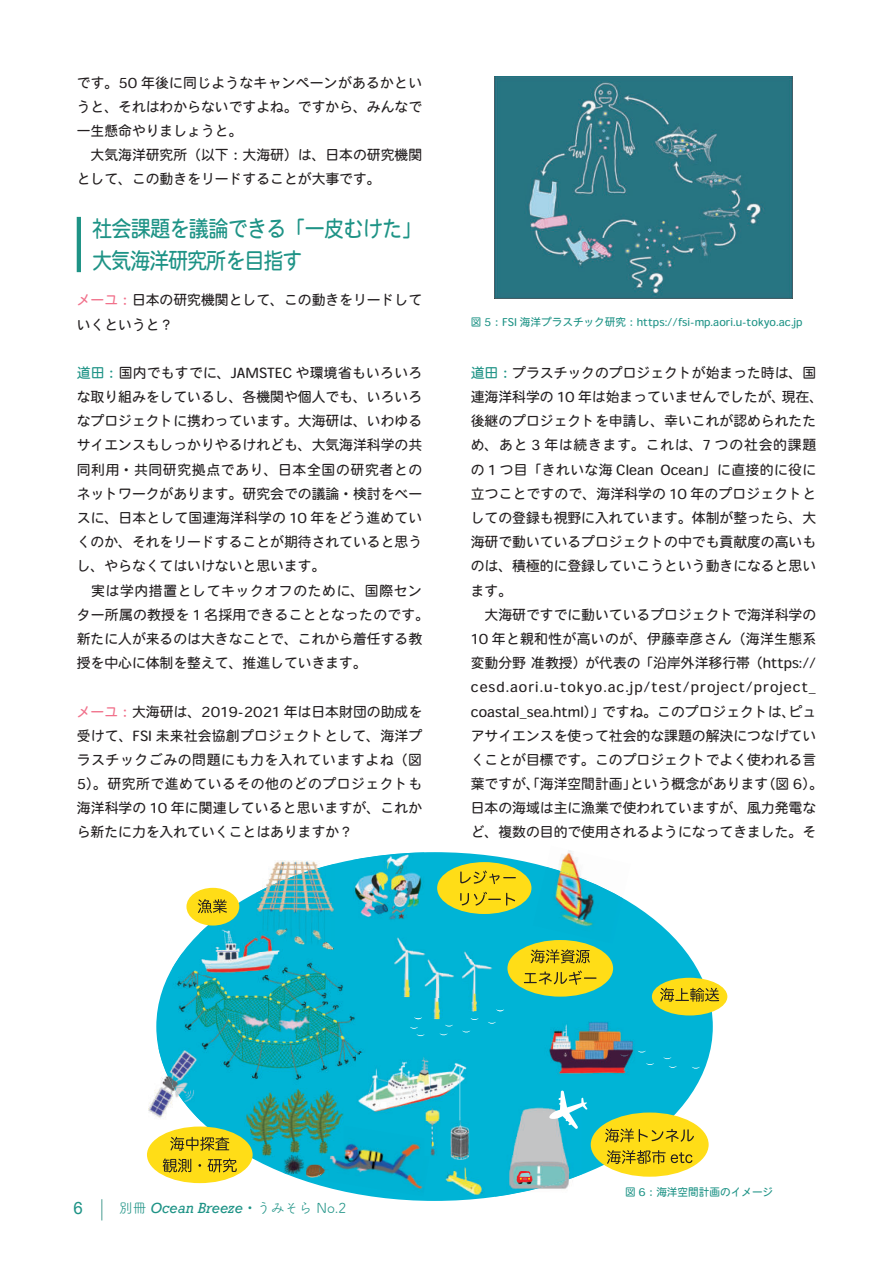
<style>
.page{position:relative;width:893px;height:1263px;background:#fff}
.page>*{position:absolute;margin:0;border:0;box-sizing:border-box;transform-origin:0 0}
.t1{font:22.35px/32.7px "Heisei Maru Go Std W4";letter-spacing:-.035em;color:#1e9386;scale:.9 1}
.t2{font:16.95px "Arial";color:#1e9386}
.t3{font:13.8px/24.2px "Heisei Maru Go Std W4";color:#231f20}
.t4{font:italic 13.8px "Rockwell";color:#1e9386}
.t5{font:10.65px "Heisei Maru Go Std W4";color:#1e9386}
.s1{color:#f1718b}
.s2{color:#1e9386}
.s3{font-family:"Tsuku A Rd Gothic";font-style:normal}
.s4{font-family:"Koz Min Pr 6 N";font-style:normal}
</style>
<div class="page">
<svg style="left:101px;top:1199px;width:1px;height:21px"></svg>
<div style="left:156px;top:852px;width:557px;height:349px;background:#00b4d6;border-radius:50%"></div>
<img style="left:270px;top:860px;width:25px;height:15px">
<img style="left:295px;top:860px;width:25px;height:4px">
<img style="left:256px;top:875px;width:39px;height:50px">
<img style="left:295px;top:864px;width:39px;height:81px">
<svg style="left:294px;top:937px;width:11px;height:7px"></svg>
<svg style="left:311px;top:929px;width:22px;height:21px"></svg>
<img style="left:172px;top:953px;width:191px;height:127px">
<img style="left:238px;top:1006px;width:35px;height:30px">
<img style="left:276px;top:1011px;width:36px;height:24px">
<img style="left:200px;top:925px;width:84px;height:49px">
<img style="left:256px;top:925px;width:28px;height:20px">
<svg style="left:275px;top:925px;width:13px;height:13px"></svg>
<svg style="left:410px;top:1027px;width:15px;height:10px"></svg>
<svg style="left:439px;top:1033px;width:9px;height:3px"></svg>
<svg style="left:445px;top:1024px;width:8px;height:3px"></svg>
<svg style="left:462px;top:1030px;width:8px;height:3px"></svg>
<svg style="left:488px;top:1022px;width:8px;height:2px"></svg>
<svg style="left:692px;top:1067px;width:8px;height:2px"></svg>
<svg style="left:669px;top:1066px;width:8px;height:2px"></svg>
<svg style="left:663px;top:1057px;width:8px;height:3px"></svg>
<svg style="left:638px;top:1050px;width:8px;height:3px"></svg>
<img style="left:433px;top:973px;width:40px;height:46px">
<svg style="left:414px;top:1017px;width:8px;height:3px"></svg>
<svg style="left:470px;top:1018px;width:9px;height:2px"></svg>
<img style="left:464px;top:951px;width:45px;height:60px">
<svg style="left:496px;top:1009px;width:8px;height:3px"></svg>
<img style="left:450px;top:959px;width:23px;height:52px">
<img style="left:394px;top:937px;width:32px;height:60px">
<img style="left:413px;top:959px;width:30px;height:38px">
<img style="left:546px;top:850px;width:32px;height:17px">
<img style="left:537px;top:867px;width:86px;height:76px">
<img style="left:284px;top:1155px;width:20px;height:19px">
<img style="left:287px;top:1088px;width:14px;height:66px">
<img style="left:316px;top:1090px;width:28px;height:51px">
<img style="left:301px;top:1093px;width:15px;height:48px">
<img style="left:245px;top:1092px;width:28px;height:65px">
<img style="left:273px;top:1096px;width:14px;height:43px">
<img style="left:306px;top:1164px;width:12px;height:14px">
<img style="left:495px;top:1107px;width:87px;height:90px">
<svg style="left:517px;top:1171px;width:16px;height:13px"></svg>
<img style="left:450px;top:1120px;width:19px;height:40px">
<img style="left:358px;top:1057px;width:109px;height:60px">
<img style="left:356px;top:1054px;width:12px;height:33px">
<img style="left:460px;top:1067px;width:1px;height:53px">
<img style="left:424px;top:1107px;width:17px;height:49px">
<img style="left:445px;top:1167px;width:38px;height:28px">
<img style="left:318px;top:1126px;width:112px;height:70px">
<img style="left:322px;top:1123px;width:22px;height:32px">
<img style="left:318px;top:1164px;width:10px;height:14px">
<img style="left:424px;top:1138px;width:8px;height:18px">
<img style="left:353px;top:852px;width:71px;height:68px">
<svg style="left:549px;top:1090px;width:38px;height:39px"></svg>
<img style="left:148px;top:1089px;width:10px;height:28px">
<img style="left:158px;top:1047px;width:43px;height:74px">
<img style="left:172px;top:1047px;width:41px;height:40px">
<img style="left:549px;top:1021px;width:85px;height:53px">
<svg style="left:620px;top:1054px;width:9px;height:3px"></svg>
<div style="left:147px;top:1126px;width:106px;height:57px;background:#ffdd17;border-radius:50%"></div>
<svg style="left:170px;top:1137px;width:59px;height:14px"></svg>
<svg style="left:163px;top:1158px;width:28px;height:14px"></svg>
<svg style="left:208px;top:1158px;width:29px;height:14px"></svg>
<div style="left:591px;top:1112px;width:118px;height:65px;background:#ffdd17;border-radius:50%"></div>
<svg style="left:605px;top:1128px;width:89px;height:14px"></svg>
<svg style="left:607px;top:1150px;width:85px;height:14px"></svg>
<div style="left:652px;top:978px;width:75px;height:37px;background:#ffdd17;border-radius:50%"></div>
<svg style="left:660px;top:988px;width:59px;height:14px"></svg>
<div style="left:507px;top:940px;width:106px;height:57px;background:#ffdd17;border-radius:50%"></div>
<svg style="left:531px;top:949px;width:59px;height:14px"></svg>
<svg style="left:524px;top:970px;width:72px;height:15px"></svg>
<div style="left:437px;top:862px;width:94px;height:52px;background:#ffdd17;border-radius:50%"></div>
<svg style="left:460px;top:870px;width:56px;height:14px"></svg>
<svg style="left:460px;top:892px;width:55px;height:13px"></svg>
<div style="left:186px;top:888px;width:53px;height:37px;background:#ffdd17;border-radius:50%"></div>
<svg style="left:198px;top:899px;width:29px;height:14px"></svg>
<img style="left:495px;top:77px;width:297px;height:222px">
<hr style="left:77px;top:217px;width:4px;height:55px;background:#1e9386">
<p class="t3" style="left:77px;top:71px;width:347px">です。50 年後に同じようなキャンペーンがあるかというと、それはわからないですよね。ですから、みんなで一生懸命やりましょうと。<br>　大気海洋研究所（以下：大海研）は、日本の研究機関として、この動きをリードすることが大事です。</p>
<h1 class="t1" style="left:92px;top:212px;width:368px">社会課題を議論できる「一皮むけた」大気海洋研究所を目指す</h1>
<p class="t3" style="left:77px;top:288px;width:347px"><span class="s1">メーユ：</span>日本の研究機関として、この動きをリードしていくというと？</p>
<p class="t3" style="left:77px;top:361px;width:354px"><span class="s2">道田：</span>国内でもすでに、JAMSTEC や環境省もいろいろな取り組みをしているし、各機関や個人でも、いろいろなプロジェクトに携わっています。大海研は、いわゆるサイエンスもしっかりやるけれども、大気海洋科学の共同利用・共同研究拠点であり、日本全国の研究者とのネットワークがあります。研究会での議論・検討をベースに、日本として国連海洋科学の 10 年をどう進めていくのか、それをリードすることが期待されていると思うし、やらなくてはいけないと思います。<br>　実は学内措置としてキックオフのために、国際センター所属の教授を 1 名採用できることとなったのです。新たに人が来るのは大きなことで、これから着任する教授を中心に体制を整えて、推進していきます。</p>
<p class="t3" style="left:77px;top:699px;width:347px;text-align:justify"><span class="s1">メーユ：</span>大海研は、2019-2021 年は日本財団の助成を受けて、FSI 未来社会協創プロジェクトとして、海洋プラスチックごみの問題にも力を入れていますよね（図5）。研究所で進めているその他のどのプロジェクトも海洋科学の 10 年に関連していると思いますが、これから新たに力を入れていくことはありますか？</p>
<p class="t5" style="left:471px;top:315px;width:333px">図 5：FSI 海洋プラスチック研究：https://fsi-mp.aori.u-tokyo.ac.jp</p>
<p class="t3" style="left:471px;top:361px;width:354px"><span class="s2">道田：</span>プラスチックのプロジェクトが始まった時は、国連海洋科学の 10 年は始まっていませんでしたが、現在、後継のプロジェクトを申請し、幸いこれが認められたため、あと 3 年は続きます。これは、7 つの社会的課題の 1 つ目「きれいな海 Clean Ocean」に直接的に役に立つことですので、海洋科学の 10 年のプロジェクトとしての登録も視野に入れています。体制が整ったら、大海研で動いているプロジェクトの中でも貢献度の高いものは、積極的に登録していこうという動きになると思います。<br>　大海研ですでに動いているプロジェクトで海洋科学の<br>10 年と親和性が高いのが、伊藤幸彦さん（海洋生態系変動分野 准教授）が代表の「沿岸外洋移行帯（https:// cesd.aori.u-tokyo.ac.jp/test/project/project_ coastal_sea.html）」ですね。このプロジェクトは、ピュアサイエンスを使って社会的な課題の解決につなげていくことが目標です。このプロジェクトでよく使われる言葉ですが、「海洋空間計画」という概念があります（図 6）。日本の海域は主に漁業で使われていますが、風力発電など、複数の目的で使用されるようになってきました。そ</p>
<p class="t2" style="left:73px;top:1198px;width:11px">6</p>
<p class="t4" style="left:119px;top:1200px;width:229px"><span class="s3">別冊</span> Ocean Breeze<span class="s4">・</span><span class="s3">うみそら No.2</span></p>
<p class="t5" style="left:625px;top:1184px;width:150px">図 6：海洋空間計画のイメージ</p>
</div>
